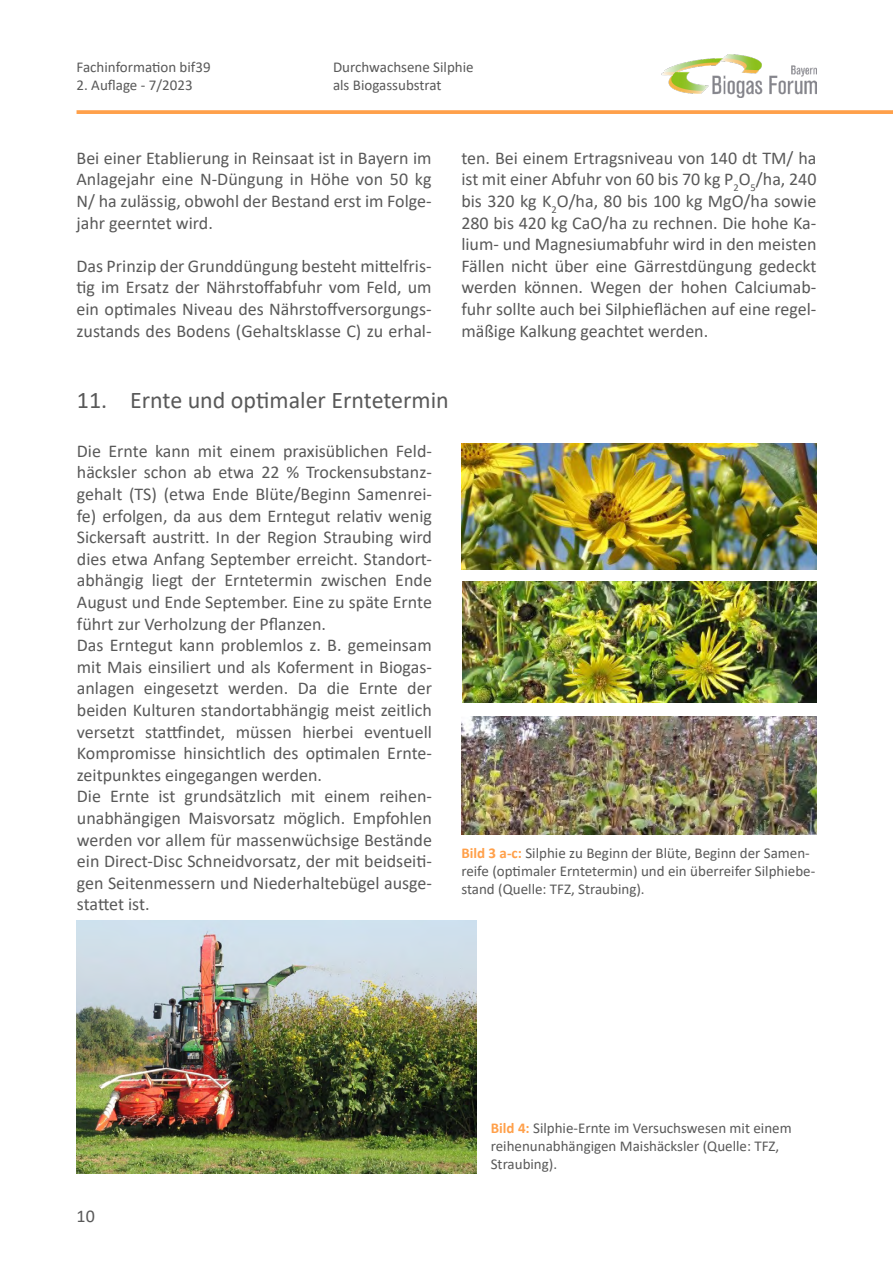
<style>
.page{position:relative;width:893px;height:1263px;background:#fff}
.page>*{position:absolute;margin:0;border:0;box-sizing:border-box;transform-origin:0 0}
.t1{font:24px "Calibri";color:#595959}
.t2{font:18px/21.6px "Calibri";color:#595959;text-align:justify}
.t3{font:15px/18px "Calibri";color:#595959}
.s1{font-weight:700;color:#ffa04a}
</style>
<div class="page">
<svg style="left:77px;top:110px;width:816px;height:4px;background:#ffa554"></svg>
<img style="left:661px;top:54px;width:155px;height:43px">
<img style="left:77px;top:921px;width:399px;height:253px">
<img style="left:461px;top:443px;width:356px;height:127px">
<img style="left:462px;top:582px;width:354px;height:120px">
<img style="left:461px;top:716px;width:356px;height:118px">
<p class="t3" style="left:77px;top:58px;width:136px">Fachinformation bif39</p>
<p class="t3" style="left:77px;top:76px;width:118px">2. Auflage - 7/2023</p>
<p class="t3" style="left:333px;top:58px;width:142px">Durchwachsene Silphie als Biogassubstrat</p>
<p class="t2" style="left:77px;top:147px;width:357px">Bei einer Etablierung in Reinsaat ist in Bayern im Anlagejahr eine N-Düngung in Höhe von 50 kg N/ ha zulässig, obwohl der Bestand erst im Folge&shy;jahr geerntet wird.</p>
<p class="t2" style="left:77px;top:255px;width:357px">Das Prinzip der Grunddüngung besteht mittelfris&shy;tig im Ersatz der Nährstoffabfuhr vom Feld, um ein optimales Niveau des Nährstoffversorgungs&shy;zustands des Bodens (Gehaltsklasse C) zu erhal-</p>
<p class="t2" style="left:461px;top:147px;width:357px">ten. Bei einem Ertragsniveau von 140 dt TM/ ha ist mit einer Abfuhr von 60 bis 70 kg P<sub>2</sub>O<sub>5</sub>/ha, 240 bis 320 kg K<sub>2</sub>O/ha, 80 bis 100 kg MgO/ha sowie 280 bis 420 kg CaO/ha zu rechnen. Die hohe Ka&shy;lium- und Magnesiumabfuhr wird in den meisten Fällen nicht über eine Gärrestdüngung gedeckt werden können. Wegen der hohen Calciumab&shy;fuhr sollte auch bei Silphieflächen auf eine regel&shy;mäßige Kalkung geachtet werden.</p>
<h1 class="t1" style="left:77px;top:383px;width:373px">11. Ernte und optimaler Erntetermin</h1>
<p class="t2" style="left:77px;top:440px;width:357px;text-align:left">Die Ernte kann mit einem praxisüblichen Feld&shy;häcksler schon ab etwa 22 % Trockensubstanz&shy;gehalt (TS) (etwa Ende Blüte/Beginn Samenrei&shy;fe) erfolgen, da aus dem Erntegut relativ wenig Sickersaft austritt. In der Region Straubing wird dies etwa Anfang September erreicht. Standort&shy;abhängig liegt der Erntetermin zwischen Ende August und Ende September. Eine zu späte Ernte führt zur Verholzung der Pflanzen.<br>Das Erntegut kann problemlos z. B. gemeinsam mit Mais einsiliert und als Koferment in Biogas&shy;anlagen eingesetzt werden. Da die Ernte der beiden Kulturen standortabhängig meist zeitlich versetzt stattfindet, müssen hierbei eventuell Kompromisse hinsichtlich des optimalen Ernte&shy;zeitpunktes eingegangen werden.<br>Die Ernte ist grundsätzlich mit einem reihen&shy;unabhängigen Maisvorsatz möglich. Empfohlen werden vor allem für massenwüchsige Bestände ein Direct-Disc Schneidvorsatz, der mit beidseiti&shy;gen Seitenmessern und Niederhaltebügel ausge&shy;stattet ist.</p>
<p class="t3" style="left:461px;top:844px;width:355px"><span class="s1">Bild 3 a-c:</span> Silphie zu Beginn der Blüte, Beginn der Samen&shy;reife (optimaler Erntetermin) und ein überreifer Silphiebe&shy;stand (Quelle: TFZ, Straubing).</p>
<p class="t2" style="left:77px;top:1205px;width:20px">10</p>
<p class="t3" style="left:491px;top:1118px;width:302px"><span class="s1">Bild 4:</span> Silphie-Ernte im Versuchswesen mit einem reihenunabhängigen Maishäcksler (Quelle: TFZ,<br>Straubing).</p>
</div>
